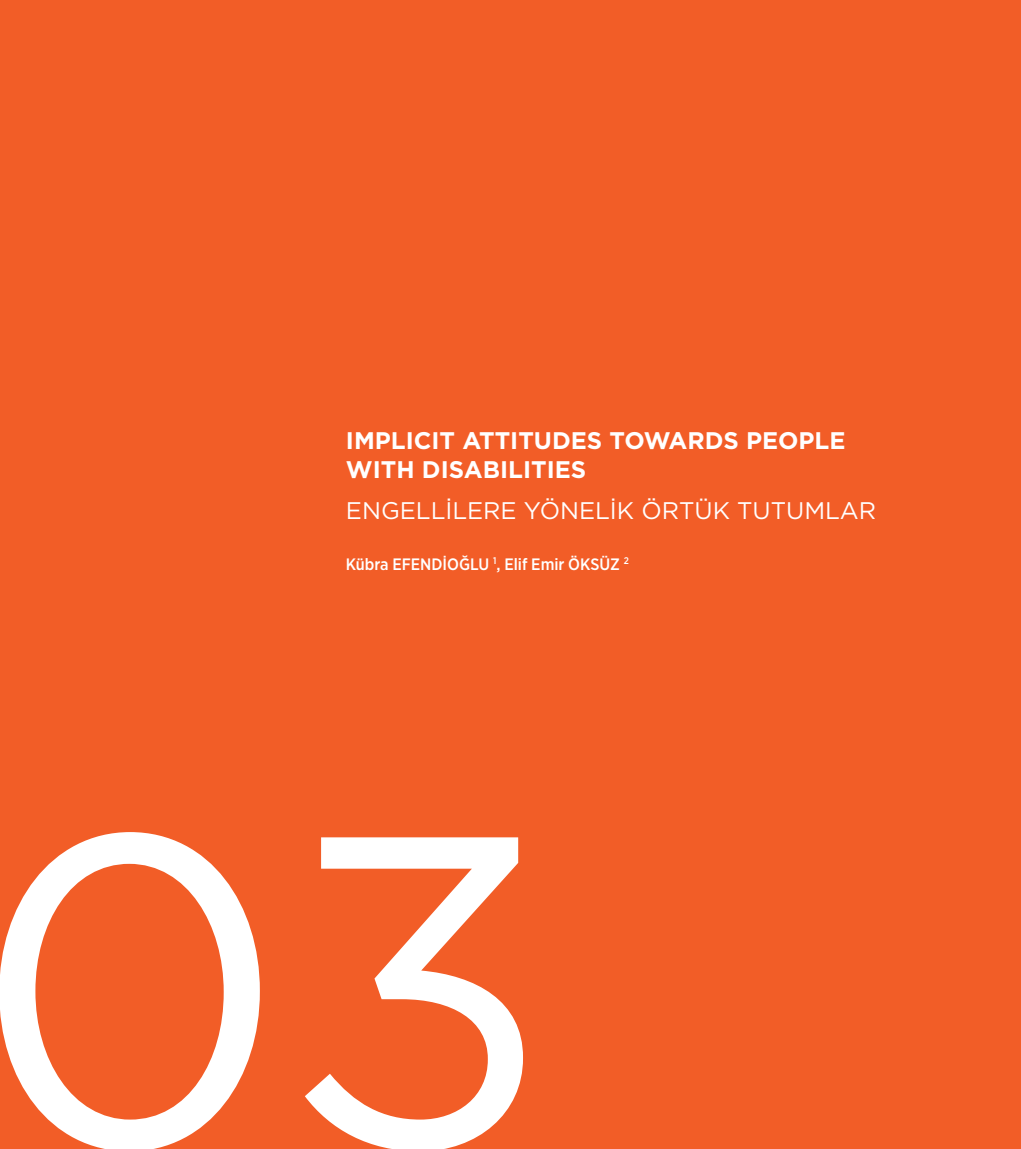
<style>
.page{position:relative;width:1021px;height:1149px;background:#fff}
.page>*{position:absolute;margin:0;border:0;box-sizing:border-box;transform-origin:0 0}
.t1{font:440.7px "Gotham";color:#fff}
.t2{font:700 24px/28.8px "Gotham";color:#fff}
.t3{font:24px "Gotham";color:#fff}
.t4{font:500 16.5px "Gotham Narrow";color:#fff}
</style>
<div class="page">
<div style="left:0;top:0;width:1020px;height:1148px;background:#f25d27"></div>
<p class="t2" style="left:346px;top:426px;width:501px">IMPLICIT ATTITUDES TOWARDS PEOPLE<br>WITH DISABILITIES</p>
<p class="t3" style="left:346px;top:495px;width:532px">ENGELLİLERE YÖNELİK ÖRTÜK TUTUMLAR</p>
<p class="t4" style="left:346px;top:553px;width:284px">Kübra EFENDİOĞLU <sup>1</sup>, Elif Emir ÖKSÜZ <sup>2</sup></p>
<h1 class="t1" style="left:-28px;top:707px;width:582px">03</h1>
</div>
